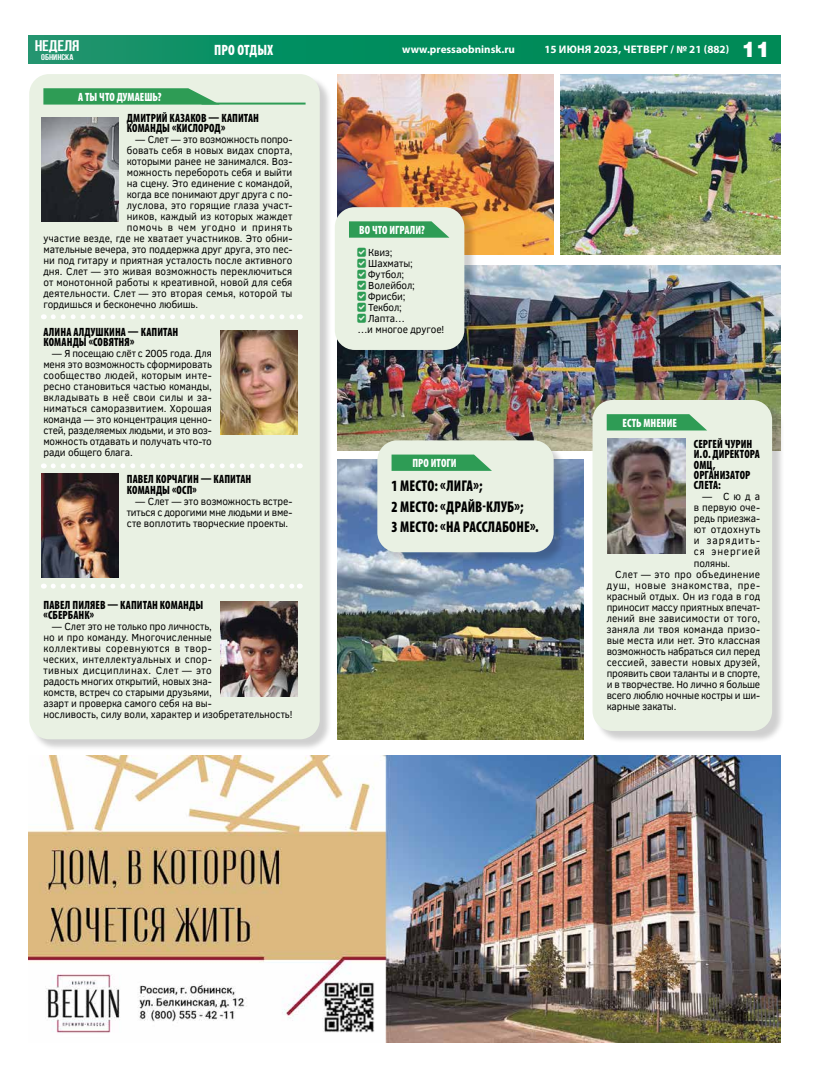
<style>
.page{position:relative;width:820px;height:1078px;background:#fff}
.page>*{position:absolute;margin:0;border:0;box-sizing:border-box;transform-origin:0 0}
.t1{font:21.2px "Helios Black C";color:#fff}
.t2{font:900 condensed 15.6px/20.9px "Myriad Pro";letter-spacing:.01em;color:#000;scale:.9 1}
.t3{font:700 15.4px "Bebas Neue";letter-spacing:-.015em;color:#fff;scale:1.19 1}
.t4{font:900 condensed 15px "Myriad Pro";letter-spacing:.015em;color:#fff;scale:.9 1}
.t5{font:900 condensed 12px/10.4px "Myriad Pro";letter-spacing:.01em;color:#000;scale:.9 1}
.t6{font:900 condensed 12px "Myriad Pro";letter-spacing:.005em;color:#fff;scale:.9 1}
.t7{font:700 11px "Myriad Pro";color:#fff}
.t8{font:10.5px/11px "Clear Sans";color:#000;text-align:justify;scale:.95 1}
.t9{font:10.5px "Clear Sans";letter-spacing:-.02em;color:#000;scale:.95 1}
.t10{font:10.5px "Clear Sans";letter-spacing:.02em;color:#000;scale:.95 1}
.t11{font:10.5px "Clear Sans";letter-spacing:.045em;color:#000;scale:.95 1}
.t12{font:10.5px "Clear Sans";letter-spacing:.05em;color:#000;scale:.95 1}
.t13{font:10.5px "Clear Sans";letter-spacing:.035em;color:#000;scale:.95 1}
.t14{font:10.5px "Clear Sans";letter-spacing:.105em;color:#000;scale:.95 1}
.t15{font:10.5px "Clear Sans";letter-spacing:.08em;color:#000;scale:.95 1}
.t16{font:700 8.3px "Bebas Neue";letter-spacing:-.005em;color:#fff;scale:1.18 1}
</style>
<div class="page">
<div style="left:28px;top:36px;width:752px;height:28px;background:linear-gradient(to right,#15936b,#008853)"></div>
<img style="left:337px;top:74px;width:216px;height:180px">
<img style="left:560px;top:74px;width:220px;height:180px">
<img style="left:28px;top:755px;width:752px;height:287px">
<div style="left:31px;top:76px;width:301px;height:675px;background:#000;opacity:.19"></div>
<div style="left:29px;top:74px;width:290px;height:665px;background:#e9f1e3;border-radius:20px"></div>
<hr style="left:201px;top:102px;width:104px;height:2px;background:#2e9c55">
<svg style="left:43px;top:88px;width:177px;height:16px;background:#42a564"></svg>
<img style="left:41px;top:118px;width:77px;height:104px">
<img style="left:220px;top:330px;width:77px;height:104px">
<img style="left:41px;top:473px;width:77px;height:104px">
<img style="left:220px;top:601px;width:77px;height:95px">
<svg style="left:53px;top:314px;width:247px;height:5px"></svg>
<svg style="left:53px;top:463px;width:247px;height:5px"></svg>
<svg style="left:53px;top:584px;width:247px;height:4px"></svg>
<img style="left:337px;top:265px;width:443px;height:185px">
<div style="left:336px;top:209px;width:140px;height:153px;background:#000;opacity:.19"></div>
<div style="left:334px;top:207px;width:130px;height:143px;background:#e9f1e3;border-radius:20px"></div>
<svg style="left:349px;top:221px;width:100px;height:16px;background:#42a564"></svg>
<div style="left:593px;top:401px;width:191px;height:342px;background:#000;opacity:.19"></div>
<div style="left:592px;top:400px;width:179px;height:330px;background:#e9f1e3;border-radius:20px"></div>
<svg style="left:606px;top:414px;width:100px;height:16px;background:#40a462"></svg>
<img style="left:607px;top:439px;width:78px;height:114px">
<img style="left:337px;top:459px;width:246px;height:280px">
<div style="left:379px;top:442px;width:187px;height:122px;background:#000;opacity:.19"></div>
<div style="left:377px;top:440px;width:176px;height:112px;background:#e9f1e3;border-radius:20px"></div>
<svg style="left:391px;top:454px;width:101px;height:17px;background:#46a767"></svg>
<h3 class="t3" style="left:35px;top:37px;width:39px">НЕДЕЛЯ</h3>
<p class="t7" style="left:402px;top:42px;width:114px">www.pressaobninsk.ru</p>
<p class="t7" style="left:544px;top:42px;width:87px">15 июня 2023, четве</p>
<p class="t7" style="left:656px;top:42px;width:75px">рг / № 21 (882)</p>
<p class="t16" style="left:41px;top:52px;width:29px">ОБНИНСКА</p>
<h3 class="t4" style="left:214px;top:40px;width:67px">ПРО ОТДЫХ</h3>
<h1 class="t1" style="left:741px;top:36px;width:30px">11</h1>
<p class="t6" style="left:78px;top:89px;width:94px">А ТЫ ЧТО ДУМАЕШЬ?</p>
<p class="t5" style="left:127px;top:112px;width:148px">ДМИТРИЙ КАЗАКОВ — КАПИТАН<br>КОМАНДЫ «КИСЛОРОД»</p>
<p class="t9" style="left:135px;top:133px;width:167px">— Слет — это возможность попро-</p>
<p class="t8" style="left:127px;top:145px;width:176px">бовать себя в новых видах спорта,</p>
<p class="t8" style="left:127px;top:156px;width:176px">которыми ранее не занимался. Воз-</p>
<p class="t8" style="left:127px;top:167px;width:176px">можность перебороть себя и выйти</p>
<p class="t8" style="left:127px;top:178px;width:176px">на сцену. Это единение с командой,</p>
<p class="t8" style="left:127px;top:189px;width:176px">когда все понимают друг друга с по-</p>
<p class="t8" style="left:127px;top:200px;width:176px">луслова, это горящие глаза участ-</p>
<p class="t8" style="left:127px;top:211px;width:176px">ников, каждый из которых жаждет</p>
<p class="t11" style="left:127px;top:221px;width:176px">помочь в чем угодно и принять</p>
<p class="t8" style="left:43px;top:233px;width:263px">участие везде, где не хватает участников. Это обни-</p>
<p class="t8" style="left:43px;top:244px;width:263px">мательные вечера, это поддержка друг друга, это пес-</p>
<p class="t8" style="left:43px;top:255px;width:263px">ни под гитару и приятная усталость после активного</p>
<p class="t8" style="left:43px;top:266px;width:263px">дня. Слет — это живая возможность переключиться</p>
<p class="t8" style="left:43px;top:277px;width:263px">от монотонной работы к креативной, новой для себя</p>
<p class="t10" style="left:43px;top:287px;width:263px">деятельности. Слет — это вторая семья, которой ты</p>
<p class="t8" style="left:43px;top:299px;width:164px">гордишься и бесконечно любишь.</p>
<p class="t5" style="left:43px;top:326px;width:151px">АЛИНА АЛДУШКИНА — КАПИТАН<br>КОМАНДЫ «СОВЯТНЯ»</p>
<p class="t8" style="left:43px;top:347px;width:179px;text-indent:9px">— Я посещаю слёт с 2005 года. Для меня это возможность сформировать сообщество людей, которым инте&shy;ресно становиться частью команды, вкладывать в неё свои силы и за&shy;ниматься саморазвитием. Хорошая команда — это концентрация ценно&shy;стей, разделяемых людьми, и это воз&shy;можность отдавать и получать что-то ради общего блага.</p>
<p class="t5" style="left:127px;top:473px;width:140px">ПАВЕЛ КОРЧАГИН — КАПИТАН<br>КОМАНДЫ «ОСП»</p>
<p class="t8" style="left:127px;top:495px;width:176px;text-indent:9px">— Слет — это возможность встре&shy;титься с дорогими мне людьми и вме&shy;сте воплотить творческие проекты.</p>
<p class="t5" style="left:43px;top:599px;width:179px">ПАВЕЛ ПИЛЯЕВ — КАПИТАН КОМАНДЫ «СБЕРБАНК»</p>
<p class="t8" style="left:43px;top:620px;width:263px;text-align:left;text-indent:9px">— Слет это не только про личность,<br>но и про команду. Многочисленные<br>коллективы соревнуются в твор-<br>ческих, интеллектуальных и спор-<br>тивных дисциплинах. Слет — это<br>радость многих открытий, новых зна-<br>комств, встреч со старыми друзьями,<br>азарт и проверка самого себя на вы-<br>носливость, силу воли, характер и изобретательность!</p>
<p class="t6" style="left:359px;top:222px;width:74px">ВО ЧТО ИГРАЛИ?</p>
<p class="t8" style="left:368px;top:247px;width:27px">Квиз;</p>
<p class="t8" style="left:368px;top:258px;width:48px">Шахматы;</p>
<p class="t8" style="left:368px;top:269px;width:39px">Футбол;</p>
<p class="t8" style="left:368px;top:280px;width:50px">Волейбол;</p>
<p class="t8" style="left:368px;top:291px;width:41px">Фрисби;</p>
<p class="t8" style="left:368px;top:302px;width:37px">Текбол;</p>
<p class="t8" style="left:368px;top:313px;width:40px">Лапта…</p>
<p class="t8" style="left:357px;top:324px;width:93px">…и многое другое!</p>
<p class="t6" style="left:412px;top:455px;width:51px">ПРО ИТОГИ</p>
<h2 class="t2" style="left:391px;top:474px;width:165px">1 МЕСТО: «ЛИГА»;<br>2 МЕСТО: «ДРАЙВ-КЛУБ»;<br>3 МЕСТО: «НА РАССЛАБОНЕ».</h2>
<p class="t6" style="left:622px;top:415px;width:62px">ЕСТЬ МНЕНИЕ</p>
<p class="t5" style="left:693px;top:438px;width:75px">СЕРГЕЙ ЧУРИН<br>И.О. ДИРЕКТОРА<br>ОМЦ,<br>ОРГАНИЗАТОР<br>СЛЕТА:</p>
<p class="t8" style="left:702px;top:491px;width:62px">— Сюда</p>
<p class="t8" style="left:693px;top:502px;width:71px">в первую оче-</p>
<p class="t8" style="left:693px;top:513px;width:71px">редь приезжа-</p>
<p class="t11" style="left:693px;top:522px;width:71px">ют отдохнуть</p>
<p class="t14" style="left:693px;top:533px;width:71px">и зарядить-</p>
<p class="t15" style="left:693px;top:544px;width:71px">ся энергией</p>
<p class="t8" style="left:693px;top:557px;width:40px">поляны.</p>
<p class="t13" style="left:615px;top:566px;width:154px">Слет — это про объединение</p>
<p class="t12" style="left:606px;top:577px;width:163px">душ, новые знакомства, пре-</p>
<p class="t8" style="left:606px;top:590px;width:163px">красный отдых. Он из года в год</p>
<p class="t8" style="left:606px;top:601px;width:163px">приносит массу приятных впечат-</p>
<p class="t8" style="left:606px;top:612px;width:163px">лений вне зависимости от того,</p>
<p class="t10" style="left:606px;top:621px;width:163px">заняла ли твоя команда призо-</p>
<p class="t8" style="left:606px;top:634px;width:163px">вые места или нет. Это классная</p>
<p class="t9" style="left:606px;top:643px;width:163px">возможность набраться сил перед</p>
<p class="t8" style="left:606px;top:656px;width:163px">сессией, завести новых друзей,</p>
<p class="t9" style="left:606px;top:665px;width:163px">проявить свои таланты и в спорте,</p>
<p class="t8" style="left:606px;top:678px;width:163px">и в творчестве. Но лично я больше</p>
<p class="t9" style="left:606px;top:687px;width:163px">всего люблю ночные костры и ши-</p>
<p class="t8" style="left:606px;top:700px;width:75px">карные закаты.</p>
</div>
